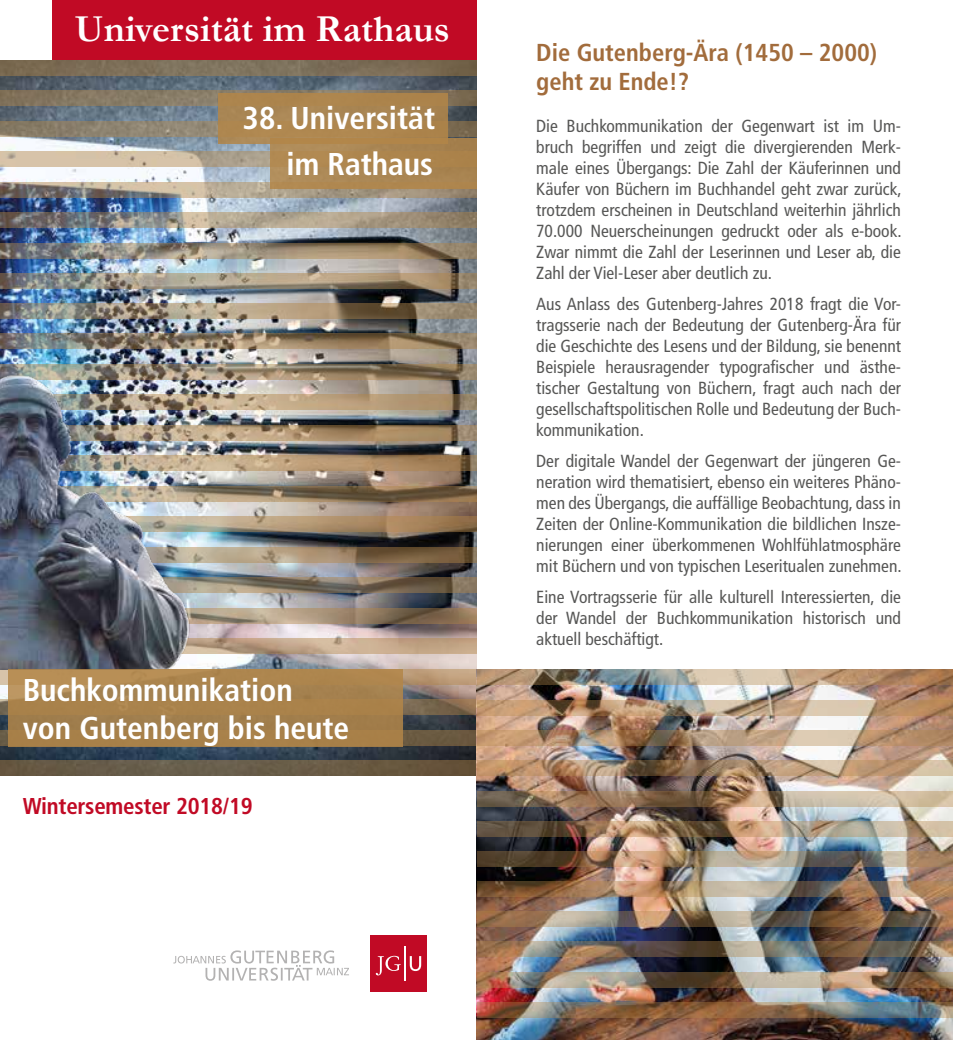
<style>
.page{position:relative;width:953px;height:1040px;background:#fff}
.page>*{position:absolute;margin:0;border:0;box-sizing:border-box;transform-origin:0 0}
.t1{font:700 38.32px "Garamond";color:#fff}
.t2{font:700 condensed 31.5px/37.8px "Frutiger LT Com";color:#fff}
.t3{font:700 condensed 24.5px/29.4px "Frutiger LT Com";color:#a26c3c}
.t4{font:700 condensed 22.93px "Frutiger LT Com";letter-spacing:-.01em;color:#c10a25}
.t5{font:condensed 17.5px/21px "Frutiger LT Com";color:#575756;text-align:justify}
</style>
<div class="page">
<img style="left:0;top:75px;width:477px;height:685px">
<svg style="left:0;top:60px;width:477px;height:15px;background:#7b6d56"></svg>
<svg style="left:0;top:90px;width:477px;height:16px;background:#847761"></svg>
<svg style="left:0;top:121px;width:477px;height:15px;background:#8a7f6b"></svg>
<svg style="left:0;top:152px;width:270px;height:15px;background:#c9b89f"></svg>
<svg style="left:0;top:182px;width:477px;height:15px;background:#a49887"></svg>
<svg style="left:0;top:213px;width:477px;height:15px;background:#9a9182"></svg>
<svg style="left:0;top:243px;width:477px;height:15px;background:#928674"></svg>
<svg style="left:0;top:273px;width:477px;height:16px;background:#9b907c"></svg>
<svg style="left:0;top:303px;width:477px;height:15px;background:#978973"></svg>
<svg style="left:414px;top:334px;width:63px;height:15px"></svg>
<svg style="left:414px;top:364px;width:63px;height:15px"></svg>
<svg style="left:414px;top:394px;width:63px;height:16px"></svg>
<svg style="left:414px;top:425px;width:63px;height:15px"></svg>
<svg style="left:414px;top:455px;width:63px;height:16px"></svg>
<svg style="left:414px;top:486px;width:63px;height:15px"></svg>
<svg style="left:414px;top:516px;width:63px;height:16px"></svg>
<svg style="left:414px;top:547px;width:63px;height:15px"></svg>
<svg style="left:414px;top:577px;width:63px;height:15px"></svg>
<svg style="left:414px;top:608px;width:63px;height:15px"></svg>
<div style="left:0;top:638px;width:477px;height:15px;background:#c0a283"></div>
<svg style="left:0;top:669px;width:477px;height:15px"></svg>
<svg style="left:0;top:699px;width:477px;height:16px"></svg>
<div style="left:0;top:730px;width:477px;height:15px;background:#6a5940"></div>
<svg style="left:0;top:760px;width:477px;height:15px;background:#675a45"></svg>
<img style="left:0;top:319px;width:414px;height:350px">
<div style="left:52px;top:0;width:425px;height:60px;background:#c10a25"></div>
<div style="left:9px;top:669px;width:394px;height:78px;background:linear-gradient(to bottom,#af8953,#a27d48)"></div>
<img style="left:477px;top:684px;width:475px;height:355px">
<svg style="left:477px;top:669px;width:475px;height:15px;background:#a8957e"></svg>
<img style="left:477px;top:699px;width:475px;height:16px">
<svg style="left:477px;top:730px;width:475px;height:15px;background:#b49475"></svg>
<svg style="left:477px;top:760px;width:475px;height:15px;background:#ac8d6e"></svg>
<img style="left:477px;top:790px;width:475px;height:16px">
<svg style="left:477px;top:821px;width:475px;height:15px;background:#9a836a"></svg>
<img style="left:477px;top:851px;width:475px;height:15px">
<img style="left:477px;top:881px;width:475px;height:15px">
<svg style="left:477px;top:911px;width:475px;height:15px;background:#8c755e"></svg>
<svg style="left:477px;top:941px;width:475px;height:15px;background:#7e6e5b"></svg>
<img style="left:477px;top:971px;width:475px;height:16px">
<img style="left:477px;top:1002px;width:475px;height:15px">
<svg style="left:173px;top:950px;width:176px;height:30px"></svg>
<div style="left:371px;top:935px;width:56px;height:56px;background:#c10a25"></div>
<svg style="left:375px;top:955px;width:25px;height:20px"></svg>
<svg style="left:410px;top:956px;width:11px;height:14px"></svg>
<hr style="left:404px;top:945px;width:1px;height:35px;background:#fff">
<div style="left:270px;top:138px;width:207px;height:51px;background:#ad8751"></div>
<div style="left:218px;top:93px;width:230px;height:51px;background:#ad864f"></div>
<h1 class="t1" style="left:75px;top:3px;width:377px">Universität im Rathaus</h1>
<h2 class="t2" style="left:242px;top:99px;width:194px">38. Universität</h2>
<h2 class="t2" style="left:286px;top:146px;width:148px">im Rathaus</h2>
<h2 class="t2" style="left:23px;top:671px;width:328px">Buchkommunikation<br>von Gutenberg bis heute</h2>
<h3 class="t4" style="left:23px;top:792px;width:231px">Wintersemester 2018/19</h3>
<h3 class="t3" style="left:536px;top:37px;width:342px">Die Gutenberg-Ära (1450 – 2000) geht zu Ende!?</h3>
<p class="t5" style="left:536px;top:115px;width:367px">Die Buchkommunikation der Gegenwart ist im Um&shy;bruch begriffen und zeigt die divergierenden Merk&shy;male eines Übergangs: Die Zahl der Käuferinnen und Käufer von Büchern im Buchhandel geht zwar zurück, trotzdem erscheinen in Deutschland weiterhin jährlich 70.000 Neuerscheinungen gedruckt oder als e-book.<br>Zwar nimmt die Zahl der Leserinnen und Leser ab, die Zahl der Viel-Leser aber deutlich zu.</p>
<p class="t5" style="left:536px;top:293px;width:366px">Aus Anlass des Gutenberg-Jahres 2018 fragt die Vor&shy;tragsserie nach der Bedeutung der Gutenberg-Ära für die Geschichte des Lesens und der Bildung, sie benennt Beispiele herausragender typografischer und ästhe&shy;tischer Gestaltung von Büchern, fragt auch nach der gesellschaftspolitischen Rolle und Bedeutung der Buch&shy;kommunikation.</p>
<p class="t5" style="left:536px;top:450px;width:367px">Der digitale Wandel der Gegenwart der jüngeren Ge&shy;neration wird thematisiert, ebenso ein weiteres Phäno&shy;men des Übergangs, die auffällige Beobachtung, dass in Zeiten der Online-Kommunikation die bildlichen Insze&shy;nierungen einer überkommenen Wohlfühlatmosphäre mit Büchern und von typischen Leseritualen zunehmen.</p>
<p class="t5" style="left:536px;top:586px;width:366px">Eine Vortragsserie für alle kulturell Interessierten, die der Wandel der Buchkommunikation historisch und aktuell beschäftigt.</p>
</div>
